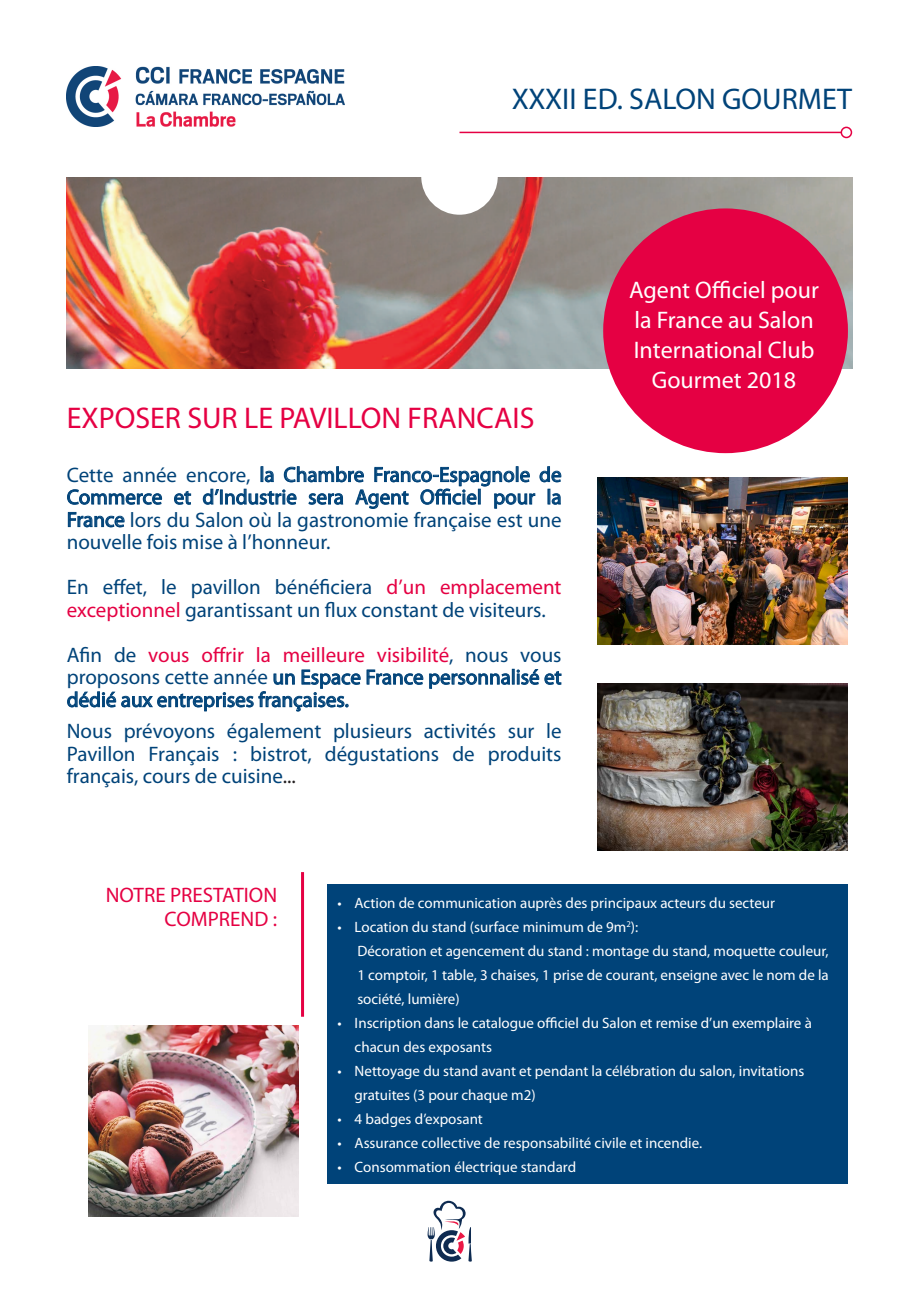
<style>
.page{position:relative;width:919px;height:1289px;background:#fff}
.page>*{position:absolute;margin:0;border:0;box-sizing:border-box;transform-origin:0 0}
.t1{font:30px "Myriad Pro";color:#e50043}
.t2{font:30px "Myriad Pro";color:#004379}
.t3{font:24px/30px "Myriad Pro";color:#fff;text-align:center}
.t4{font:21px/22.5px "Myriad Pro";color:#004379;text-align:justify}
.t5{font:21px/24px "Myriad Pro";color:#e50043;text-align:right}
.t6{font:15px/24px "Myriad Pro";color:#fff}
.s1{color:#e50043}
.s2{color:#231f20}
</style>
<div class="page">
<hr style="left:459px;top:132px;width:387px;height:1px;background:#e50043">
<div style="left:841px;top:127px;width:10px;height:10px;background:#fff;border-radius:50%"></div>
<div style="left:840px;top:127px;width:12px;height:11px;border:2px solid #e50043;border-radius:50%"></div>
<img style="left:67px;top:177px;width:785px;height:192px">
<div style="left:421px;top:138px;width:76px;height:77px;background:#fff;border-radius:50%"></div>
<div style="left:603px;top:208px;width:244px;height:245px;background:#e50043;border-radius:50%"></div>
<svg style="left:174px;top:490px;width:17px;height:15px"></svg>
<svg style="left:202px;top:488px;width:17px;height:17px"></svg>
<div style="left:220px;top:489px;width:3px;height:15px;border:1px solid #004379"></div>
<svg style="left:225px;top:466px;width:336px;height:43px"></svg>
<svg style="left:67px;top:489px;width:95px;height:39px"></svg>
<svg style="left:429px;top:668px;width:132px;height:21px"></svg>
<svg style="left:67px;top:669px;width:356px;height:43px"></svg>
<img style="left:597px;top:478px;width:250px;height:167px">
<img style="left:89px;top:1025px;width:210px;height:191px">
<img style="left:597px;top:683px;width:250px;height:167px">
<div style="left:327px;top:883px;width:520px;height:300px;background:#004379"></div>
<svg style="left:354px;top:883px;width:162px;height:1px"></svg>
<hr style="left:301px;top:872px;width:3px;height:144px;background:#e50043">
<svg style="left:427px;top:1200px;width:45px;height:61px"></svg>
<img style="left:67px;top:67px;width:277px;height:59px">
<p class="t2" style="left:511px;top:81px;width:342px">XXXII ED. SALON GOURMET</p>
<p class="t1" style="left:67px;top:399px;width:469px">EXPOSER SUR LE PAVILLON FRANCAIS</p>
<p class="t4" style="left:67px;top:463px;width:496px">Cette année encore, la Chambre Franco-Espagnole de Commerce et d’Industrie sera Agent Officiel pour la France lors du Salon où la gastronomie française est une nouvelle fois mise à l’honneur.</p>
<p class="t4" style="left:67px;top:575px;width:496px">En effet, le pavillon bénéficiera <span class="s1">d’un emplacement exceptionnel</span> garantissant un flux constant de visiteurs.</p>
<p class="t4" style="left:67px;top:643px;width:496px">Afin de <span class="s1">vous offrir la meilleure visibilité</span>, nous vous proposons cette année un Espace France personnalisé et dédié aux entreprises françaises.</p>
<p class="t4" style="left:67px;top:719px;width:496px">Nous prévoyons également plusieurs activités sur le Pavillon Français : bistrot, dégustations de produits français, cours de cuisine<span class="s2">...</span></p>
<p class="t3" style="left:629px;top:274px;width:191px">Agent Officiel pour la France au Salon<br>International Club<br>Gourmet 2018</p>
<p class="t5" style="left:106px;top:882px;width:173px">NOTRE PRESTATION<br>COMPREND :</p>
<p class="t6" style="left:337px;top:890px;width:439px">• Action de communication auprès des principaux acteurs du secteur</p>
<p class="t6" style="left:337px;top:914px;width:302px">• Location du stand (surface minimum de 9m<sup>2</sup>):</p>
<p class="t6" style="left:357px;top:938px;width:473px;text-align:justify">Décoration et agencement du stand : montage du stand, moquette couleur, 1 comptoir, 1 table, 3 chaises, 1 prise de courant, enseigne avec le nom de la société, lumière)</p>
<p class="t6" style="left:354px;top:1010px;width:459px;text-indent:-17px">• Inscription dans le catalogue officiel du Salon et remise d’un exemplaire à chacun des exposants</p>
<p class="t6" style="left:354px;top:1058px;width:451px;text-indent:-17px">• Nettoyage du stand avant et pendant la célébration du salon, invitations gratuites (3 pour chaque m2)</p>
<p class="t6" style="left:337px;top:1106px;width:147px">• 4 badges d’exposant</p>
<p class="t6" style="left:337px;top:1130px;width:366px">• Assurance collective de responsabilité civile et incendie.</p>
<p class="t6" style="left:337px;top:1154px;width:240px">• Consommation électrique standard</p>
</div>
